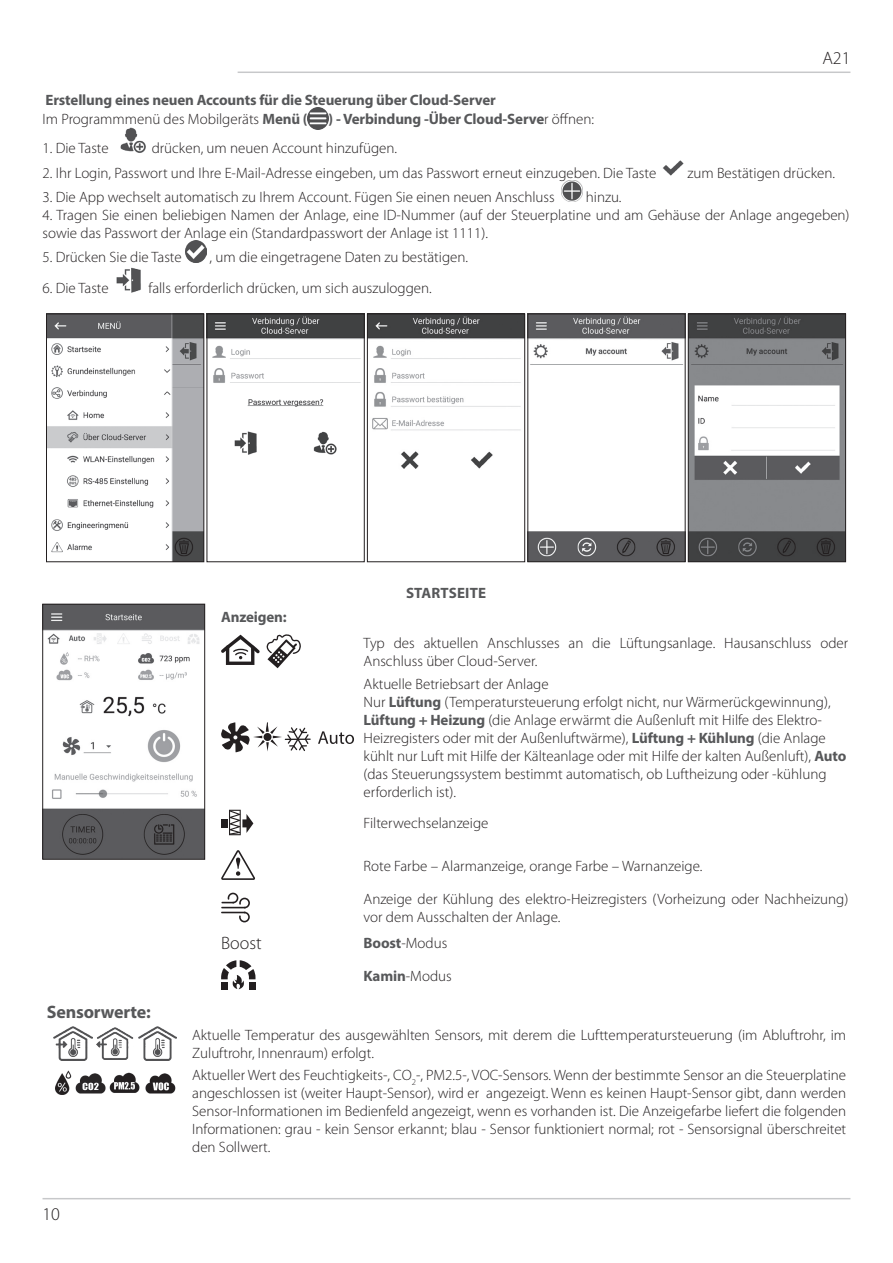
<style>
.page{position:relative;width:893px;height:1263px;background:#fff}
.page>*{position:absolute;margin:0;border:0;box-sizing:border-box;transform-origin:0 0}
.t1{font:700 18px "Myriad Pro";letter-spacing:-.01em;color:#57585a}
.t2{font:300 18px "Myriad Pro";color:#231f20}
.Текст_RU{font:300 15px/18px "Myriad Pro";color:#231f20}
.Текст_RU-2{font:700 15px "Myriad Pro";letter-spacing:-.01em;color:#57585a}
.Заголовок{font:700 15px "Myriad Pro";letter-spacing:.01em;color:#57585a}
.s1{font-weight:700;color:#57585a}
.s2{font-weight:300;color:#231f20}
</style>
<div class="page">
<hr style="left:43px;top:1198px;width:807px;height:1px;background:#c7c8ca">
<hr style="left:238px;top:72px;width:612px;height:1px;background:#c7c8ca">
<img style="left:308px;top:108px;width:21px;height:21px">
<img style="left:120px;top:127px;width:26px;height:26px">
<img style="left:663px;top:160px;width:21px;height:16px">
<img style="left:561px;top:181px;width:22px;height:21px">
<img style="left:185px;top:241px;width:21px;height:21px">
<img style="left:116px;top:267px;width:25px;height:26px">
<img style="left:48px;top:316px;width:154px;height:244px">
<div style="left:46px;top:314px;width:158px;height:248px;border:1px solid #231f20"></div>
<img style="left:209px;top:316px;width:153px;height:139px">
<div style="left:207px;top:314px;width:157px;height:248px;border:1px solid #231f20"></div>
<img style="left:369px;top:316px;width:154px;height:153px">
<div style="left:367px;top:314px;width:158px;height:248px;border:1px solid #231f20"></div>
<img style="left:530px;top:316px;width:153px;height:244px">
<div style="left:528px;top:314px;width:157px;height:248px;border:1px solid #231f20"></div>
<img style="left:690px;top:316px;width:154px;height:244px">
<div style="left:688px;top:314px;width:158px;height:248px;border:1px solid #231f20"></div>
<img style="left:45px;top:606px;width:158px;height:251px">
<div style="left:43px;top:604px;width:162px;height:255px;border:1px solid #231f20"></div>
<svg style="left:221px;top:635px;width:39px;height:30px"></svg>
<svg style="left:266px;top:634px;width:35px;height:34px"></svg>
<hr style="left:285px;top:738px;width:26px;height:2px;background:#231f20">
<svg style="left:221px;top:722px;width:88px;height:30px"></svg>
<svg style="left:318px;top:731px;width:36px;height:13px"></svg>
<div style="left:221px;top:819px;width:6px;height:8px;background:#231f20"></div>
<svg style="left:229px;top:810px;width:24px;height:25px"></svg>
<svg style="left:221px;top:850px;width:34px;height:30px"></svg>
<svg style="left:221px;top:893px;width:29px;height:29px"></svg>
<div style="left:249px;top:983px;width:6px;height:7px;background:#231f20"></div>
<div style="left:221px;top:983px;width:7px;height:7px;background:#231f20"></div>
<svg style="left:221px;top:960px;width:34px;height:29px"></svg>
<img style="left:54px;top:1026px;width:38px;height:34px">
<img style="left:96px;top:1027px;width:38px;height:32px">
<img style="left:138px;top:1026px;width:39px;height:34px">
<img style="left:55px;top:1070px;width:121px;height:25px">
<p class="t2" style="left:822px;top:48px;width:30px">A21</p>
<p class="Текст_RU-2" style="left:46px;top:90px;width:452px">Erstellung eines neuen Accounts für die Steuerung über Cloud-Server</p>
<p class="Текст_RU" style="left:43px;top:110px;width:267px">Im Programmmenü des Mobilgeräts <span class="s1">Menü (</span></p>
<p class="Текст_RU-2" style="left:329px;top:109px;width:267px">) - Verbindung -Über Cloud-Serve<span class="s2">r öffnen:</span></p>
<p class="Текст_RU" style="left:43px;top:140px;width:68px">1. Die Taste</p>
<p class="Текст_RU" style="left:152px;top:140px;width:247px">drücken, um neuen Account hinzufügen.</p>
<p class="Текст_RU" style="left:43px;top:164px;width:615px">2. Ihr Login, Passwort und Ihre E-Mail-Adresse eingeben, um das Passwort erneut einzugeben. Die Taste</p>
<p class="Текст_RU" style="left:687px;top:164px;width:149px">zum Bestätigen drücken.</p>
<p class="Текст_RU" style="left:43px;top:188px;width:514px">3. Die App wechselt automatisch zu Ihrem Account. Fügen Sie einen neuen Anschluss</p>
<p class="Текст_RU" style="left:586px;top:188px;width:37px">hinzu.</p>
<p class="Текст_RU" style="left:43px;top:206px;width:809px">4. Tragen Sie einen beliebigen Namen der Anlage, eine ID-Nummer (auf der Steuerplatine und am Gehäuse der Anlage angegeben) sowie das Passwort der Anlage ein (Standardpasswort der Anlage ist 1111).</p>
<p class="Текст_RU" style="left:43px;top:248px;width:141px">5. Drücken Sie die Taste</p>
<p class="Текст_RU" style="left:210px;top:248px;width:260px">, um die eingetragene Daten zu bestätigen.</p>
<p class="Текст_RU" style="left:43px;top:279px;width:68px">6. Die Taste</p>
<p class="Текст_RU" style="left:148px;top:279px;width:285px">falls erforderlich drücken, um sich auszuloggen.</p>
<p class="Текст_RU-2" style="left:221px;top:607px;width:67px">Anzeigen:</p>
<p class="Заголовок" style="left:406px;top:583px;width:82px">STARTSEITE</p>
<p class="Текст_RU" style="left:364px;top:634px;width:486px">Typ des aktuellen Anschlusses an die Lüftungsanlage. Hausanschluss oder<br>Anschluss über Cloud-Server.</p>
<p class="Текст_RU" style="left:364px;top:675px;width:187px">Aktuelle Betriebsart der Anlage</p>
<p class="Текст_RU" style="left:364px;top:693px;width:484px">Nur <span class="s1">Lüftung</span> (Temperatursteuerung erfolgt nicht, nur Wärmerückgewinnung), <span class="s1">Lüftung + Heizung</span> (die Anlage erwärmt die Außenluft mit Hilfe des Elektro-Heizregisters oder mit der Außenluftwärme), <span class="s1">Lüftung + Kühlung</span> (die Anlage kühlt nur Luft mit Hilfe der Kälteanlage oder mit Hilfe der kalten Außenluft), <span class="s1">Auto </span>(das Steuerungssystem bestimmt automatisch, ob Luftheizung oder -kühlung erforderlich ist).</p>
<p class="Текст_RU" style="left:364px;top:814px;width:126px">Filterwechselanzeige</p>
<p class="Текст_RU" style="left:364px;top:857px;width:340px">Rote Farbe – Alarmanzeige, orange Farbe – Warnanzeige.</p>
<p class="Текст_RU" style="left:364px;top:890px;width:486px">Anzeige der Kühlung des elektro-Heizregisters (Vorheizung oder Nachheizung) vor dem Ausschalten der Anlage.</p>
<p class="t1" style="left:47px;top:1000px;width:106px">Sensorwerte:</p>
<p class="t2" style="left:43px;top:1204px;width:19px">10</p>
<p class="t2" style="left:221px;top:933px;width:42px">Boost</p>
<p class="Текст_RU" style="left:364px;top:934px;width:85px"><span class="s1">Boost</span>-Modus</p>
<p class="Текст_RU" style="left:364px;top:967px;width:90px"><span class="s1">Kamin</span>-Modus</p>
<p class="Текст_RU" style="left:192px;top:1026px;width:656px">Aktuelle Temperatur des ausgewählten Sensors, mit derem die Lufttemperatursteuerung (im Abluftrohr, im<br>Zuluftrohr, Innenraum) erfolgt.</p>
<p class="Текст_RU" style="left:192px;top:1066px;width:656px;text-align:justify">Aktueller Wert des Feuchtigkeits-, СO<sub>2</sub>-, РМ2.5-, VOC-Sensors. Wenn der bestimmte Sensor an die Steuerplatine angeschlossen ist (weiter Haupt-Sensor), wird er angezeigt. Wenn es keinen Haupt-Sensor gibt, dann werden Sensor-Informationen im Bedienfeld angezeigt, wenn es vorhanden ist. Die Anzeigefarbe liefert die folgenden Informationen: grau - kein Sensor erkannt; blau - Sensor funktioniert normal; rot - Sensorsignal überschreitet den Sollwert.</p>
</div>
